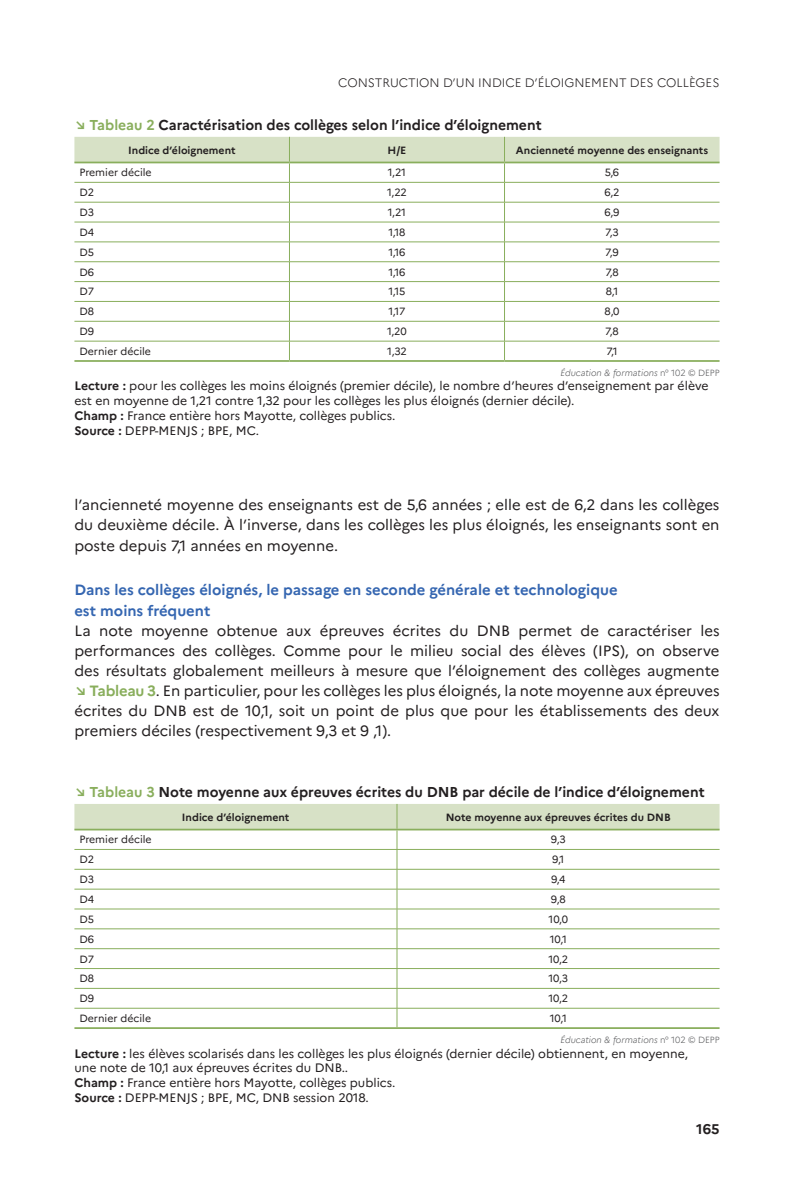
<style>
.page{position:relative;width:794px;height:1191px;background:#fff}
.page>*{position:absolute;margin:0;border:0;box-sizing:border-box;transform-origin:0 0}
.t1{font:14.88px/20.1px "Marianne";color:#231f20;text-align:justify}
.t2{font:700 14.88px/20.1px "Marianne";color:#3566b1}
.t3{font:700 14.35px "Marianne";color:#231f20}
.t4{font:700 14px "Marianne";color:#231f20}
.t5{font:12.25px/14.7px "Marianne";color:#231f20}
.t6{font:300 12.25px "Marianne";color:#231f20}
.t7{font:10.5px "Marianne";color:#231f20}
.t8{font:700 10.5px "Marianne";color:#231f20}
.t9{font:italic 300 8.92px "Marianne";color:#57585a}
.s1{color:#89ae5c}
.s2{font-style:normal}
.s3{font-weight:700}
.s4{font-weight:700;color:#89ae5c}
</style>
<div class="page">
<hr style="left:74px;top:360px;width:215px;height:2px;background:#89ae5c">
<hr style="left:289px;top:360px;width:215px;height:2px;background:#89ae5c">
<svg style="left:74px;top:137px;width:645px;height:223px"></svg>
<hr style="left:504px;top:341px;width:215px;height:1px;background:#89ae5c">
<hr style="left:504px;top:360px;width:215px;height:2px;background:#89ae5c">
<hr style="left:74px;top:1027px;width:323px;height:2px;background:#89ae5c">
<svg style="left:74px;top:804px;width:645px;height:223px"></svg>
<hr style="left:397px;top:1008px;width:322px;height:1px;background:#89ae5c">
<hr style="left:397px;top:1027px;width:322px;height:2px;background:#89ae5c">
<p class="t6" style="left:338px;top:75px;width:383px">CONSTRUCTION D’UN INDICE D’ÉLOIGNEMENT DES COLLÈGES</p>
<p class="t3" style="left:74px;top:116px;width:469px"><span class="s1">↘ Tableau 2</span> Caractérisation des collèges selon l’indice d’éloignement</p>
<p class="t8" style="left:128px;top:143px;width:109px">Indice d’éloignement</p>
<p class="t8" style="left:387px;top:143px;width:20px">H/E</p>
<p class="t8" style="left:516px;top:143px;width:194px">Ancienneté moyenne des enseignants</p>
<p class="t7" style="left:79px;top:166px;width:74px">Premier décile</p>
<p class="t7" style="left:388px;top:166px;width:20px">1,21</p>
<p class="t7" style="left:605px;top:166px;width:16px">5,6</p>
<p class="t7" style="left:79px;top:186px;width:16px">D2</p>
<p class="t7" style="left:387px;top:186px;width:21px">1,22</p>
<p class="t7" style="left:604px;top:186px;width:16px">6,2</p>
<p class="t7" style="left:79px;top:206px;width:16px">D3</p>
<p class="t7" style="left:388px;top:206px;width:20px">1,21</p>
<p class="t7" style="left:604px;top:206px;width:16px">6,9</p>
<p class="t7" style="left:79px;top:226px;width:16px">D4</p>
<p class="t7" style="left:388px;top:226px;width:19px">1,18</p>
<p class="t7" style="left:605px;top:226px;width:15px">7,3</p>
<p class="t7" style="left:79px;top:246px;width:16px">D5</p>
<p class="t7" style="left:388px;top:246px;width:19px">1,16</p>
<p class="t7" style="left:605px;top:246px;width:15px">7,9</p>
<p class="t7" style="left:79px;top:265px;width:16px">D6</p>
<p class="t7" style="left:388px;top:265px;width:19px">1,16</p>
<p class="t7" style="left:605px;top:265px;width:15px">7,8</p>
<p class="t7" style="left:79px;top:285px;width:16px">D7</p>
<p class="t7" style="left:388px;top:285px;width:18px">1,15</p>
<p class="t7" style="left:606px;top:285px;width:14px">8,1</p>
<p class="t7" style="left:79px;top:305px;width:16px">D8</p>
<p class="t7" style="left:388px;top:305px;width:18px">1,17</p>
<p class="t7" style="left:604px;top:305px;width:16px">8,0</p>
<p class="t7" style="left:79px;top:325px;width:16px">D9</p>
<p class="t7" style="left:387px;top:325px;width:21px">1,20</p>
<p class="t7" style="left:605px;top:325px;width:15px">7,8</p>
<p class="t7" style="left:79px;top:345px;width:73px">Dernier décile</p>
<p class="t7" style="left:387px;top:345px;width:21px">1,32</p>
<p class="t7" style="left:606px;top:345px;width:12px">7,1</p>
<p class="t9" style="left:560px;top:367px;width:160px">Éducation &amp; formations <span class="s2">n° 102 © DEPP</span></p>
<p class="t5" style="left:74px;top:379px;width:635px"><span class="s3">Lecture :</span> pour les collèges les moins éloignés (premier décile), le nombre d’heures d’enseignement par élève est en moyenne de 1,21 contre 1,32 pour les collèges les plus éloignés (dernier décile).<br><span class="s3">Champ :</span> France entière hors Mayotte, collèges publics.<br><span class="s3">Source :</span> DEPP-MENJS ; BPE, MC.</p>
<p class="t1" style="left:74px;top:495px;width:646px">l’ancienneté moyenne des enseignants est de 5,6 années ; elle est de 6,2 dans les collèges du deuxième décile. À l’inverse, dans les collèges les plus éloignés, les enseignants sont en poste depuis 7,1 années en moyenne.</p>
<p class="t2" style="left:74px;top:580px;width:545px">Dans les collèges éloignés, le passage en seconde générale et technologique est moins fréquent</p>
<p class="t1" style="left:74px;top:620px;width:646px">La note moyenne obtenue aux épreuves écrites du DNB permet de caractériser les performances des collèges. Comme pour le milieu social des élèves (IPS), on observe des résultats globalement meilleurs à mesure que l’éloignement des collèges augmente <span class="s4">↘ Tableau 3</span>. En particulier, pour les collèges les plus éloignés, la note moyenne aux épreuves écrites du DNB est de 10,1, soit un point de plus que pour les établissements des deux premiers déciles (respectivement 9,3 et 9 ,1).</p>
<p class="t3" style="left:74px;top:783px;width:632px"><span class="s1">↘ Tableau 3</span> Note moyenne aux épreuves écrites du DNB par décile de l’indice d’éloignement</p>
<p class="t8" style="left:182px;top:810px;width:109px">Indice d’éloignement</p>
<p class="t8" style="left:446px;top:810px;width:226px">Note moyenne aux épreuves écrites du DNB</p>
<p class="t7" style="left:79px;top:833px;width:74px">Premier décile</p>
<p class="t7" style="left:551px;top:833px;width:16px">9,3</p>
<p class="t7" style="left:79px;top:853px;width:16px">D2</p>
<p class="t7" style="left:552px;top:853px;width:14px">9,1</p>
<p class="t7" style="left:79px;top:873px;width:16px">D3</p>
<p class="t7" style="left:551px;top:873px;width:16px">9,4</p>
<p class="t7" style="left:79px;top:893px;width:16px">D4</p>
<p class="t7" style="left:551px;top:893px;width:16px">9,8</p>
<p class="t7" style="left:79px;top:912px;width:16px">D5</p>
<p class="t7" style="left:548px;top:912px;width:21px">10,0</p>
<p class="t7" style="left:79px;top:932px;width:16px">D6</p>
<p class="t7" style="left:549px;top:932px;width:19px">10,1</p>
<p class="t7" style="left:79px;top:952px;width:16px">D7</p>
<p class="t7" style="left:548px;top:952px;width:21px">10,2</p>
<p class="t7" style="left:79px;top:972px;width:16px">D8</p>
<p class="t7" style="left:548px;top:972px;width:21px">10,3</p>
<p class="t7" style="left:79px;top:992px;width:16px">D9</p>
<p class="t7" style="left:548px;top:992px;width:21px">10,2</p>
<p class="t7" style="left:79px;top:1012px;width:73px">Dernier décile</p>
<p class="t7" style="left:549px;top:1012px;width:19px">10,1</p>
<p class="t9" style="left:560px;top:1034px;width:160px">Éducation &amp; formations <span class="s2">n° 102 © DEPP</span></p>
<p class="t5" style="left:74px;top:1045px;width:615px"><span class="s3">Lecture :</span> les élèves scolarisés dans les collèges les plus éloignés (dernier décile) obtiennent, en moyenne, une note de 10,1 aux épreuves écrites du DNB..<br><span class="s3">Champ :</span> France entière hors Mayotte, collèges publics.<br><span class="s3">Source :</span> DEPP-MENJS ; BPE, MC, DNB session 2018.</p>
<p class="t4" style="left:696px;top:1120px;width:25px">165</p>
</div>
